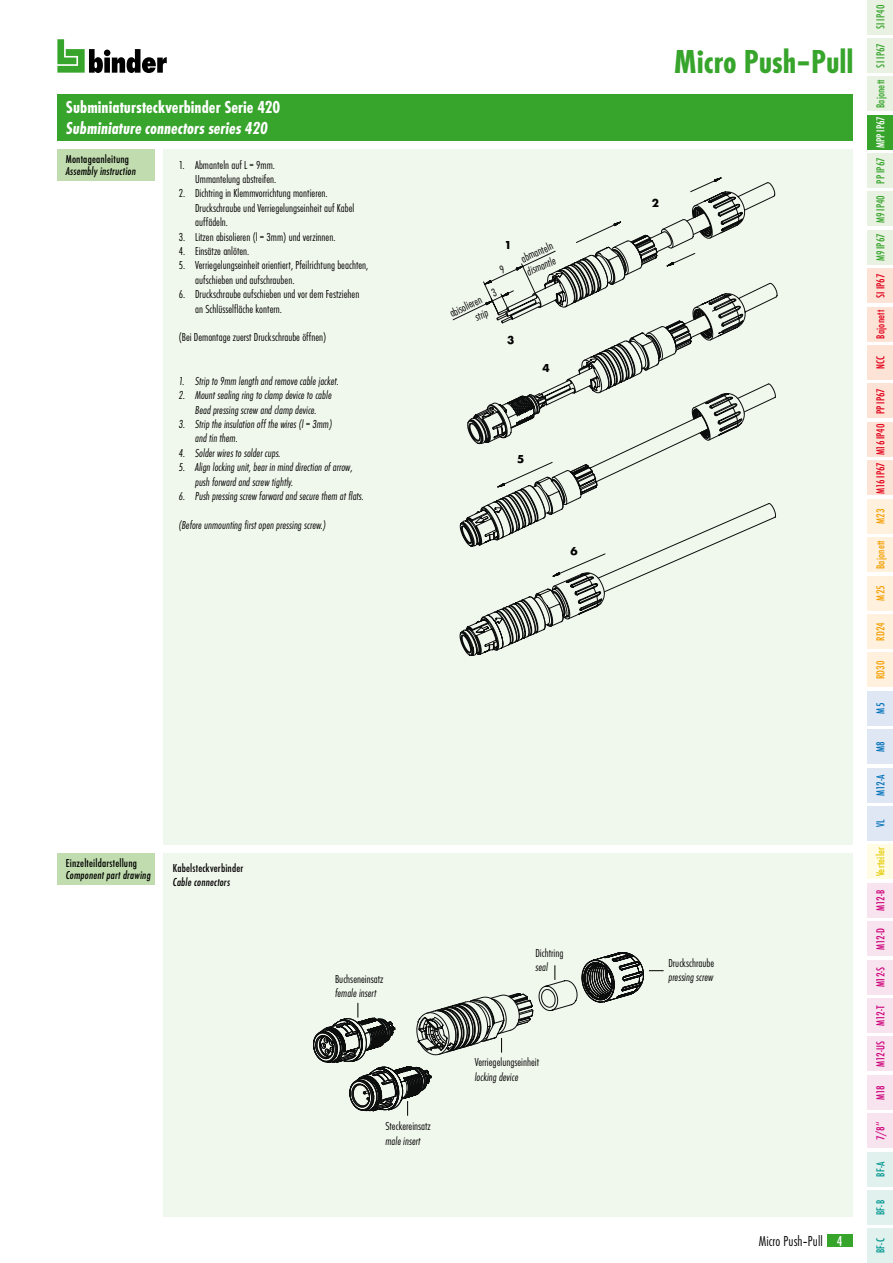
<style>
.page{position:relative;width:893px;height:1263px;background:#fff}
.page>*{position:absolute;margin:0;border:0;box-sizing:border-box;transform-origin:0 0}
.t1{font:700 condensed 34.5px "Futura T";color:#37a42c}
.t2{font:700 condensed 18px "Futura T";color:#fff}
.t3{font:italic 700 condensed 18px "Futura T";color:#fff}
.t4{font:300 condensed 15px "Futura T";letter-spacing:.005em;color:#000}
.t5{font:300 condensed 12px/14.4px "Futura T";color:#000}
.t6{font:italic 300 condensed 12px/14.4px "Futura T";color:#000}
.t7{font:500 condensed 12px "Futura T";letter-spacing:.015em;color:#000}
.t8{font:italic 500 condensed 12px "Futura T";letter-spacing:.01em;color:#000}
.t9{font:500 condensed 12px "Futura T";letter-spacing:.015em;color:#37a42c}
.t10{font:500 condensed 12px "Futura T";letter-spacing:.01em;color:#e2001a}
.t11{font:500 condensed 12px "Futura T";letter-spacing:-.025em;color:#cd007b}
.t12{font:500 condensed 12px "Futura T";letter-spacing:.01em;color:#f49e00}
.t13{font:500 condensed 12px "Futura T";letter-spacing:.015em;color:#e6cb00}
.t14{font:500 condensed 12px "Futura T";color:#009790}
.t15{font:500 condensed 12px "Futura T";letter-spacing:.015em;color:#0070b8}
.t16{font:700 12px "Futura T";color:#000}
.s1{font-weight:500;color:#fff}
.s2{color:#fff}
.s3{color:#f49e00}
.s4{color:#cd007b}
</style>
<div class="page">
<div style="left:827px;top:1234px;width:25px;height:13px;background:#37a42c"></div>
<svg style="left:57px;top:39px;width:110px;height:34px"></svg>
<div style="left:867px;top:1152px;width:26px;height:34px;background:#e1f1ee"></div>
<div style="left:867px;top:1229px;width:26px;height:34px;background:#e1f1ee"></div>
<div style="left:867px;top:1075px;width:26px;height:34px;background:#f7e4ee"></div>
<div style="left:867px;top:1114px;width:26px;height:34px;background:#f7e4ee"></div>
<div style="left:867px;top:1037px;width:26px;height:34px;background:#f7e4ee"></div>
<div style="left:867px;top:806px;width:26px;height:34px;background:#dfe7f4"></div>
<div style="left:867px;top:730px;width:26px;height:34px;background:#dfe7f4"></div>
<div style="left:867px;top:768px;width:26px;height:34px;background:#dfe7f4"></div>
<div style="left:867px;top:691px;width:26px;height:34px;background:#dfe7f4"></div>
<div style="left:867px;top:960px;width:26px;height:34px;background:#f7e4ee"></div>
<div style="left:867px;top:1190px;width:26px;height:34px;background:#e1f1ee"></div>
<div style="left:867px;top:998px;width:26px;height:34px;background:#f7e4ee"></div>
<div style="left:867px;top:922px;width:26px;height:34px;background:#f7e4ee"></div>
<div style="left:867px;top:883px;width:26px;height:34px;background:#f7e4ee"></div>
<div style="left:867px;top:845px;width:26px;height:34px;background:#fffbe4"></div>
<div style="left:867px;top:653px;width:26px;height:34px;background:#fff1de"></div>
<div style="left:867px;top:576px;width:26px;height:34px;background:#fff1de"></div>
<div style="left:867px;top:614px;width:26px;height:34px;background:#fff1de"></div>
<div style="left:867px;top:538px;width:26px;height:34px;background:#fff1de"></div>
<div style="left:867px;top:499px;width:26px;height:34px;background:#fff1de"></div>
<div style="left:867px;top:461px;width:26px;height:34px;background:#fce3d6"></div>
<div style="left:867px;top:230px;width:26px;height:34px;background:#e9f2e2"></div>
<div style="left:867px;top:154px;width:26px;height:34px;background:#e9f2e2"></div>
<div style="left:867px;top:422px;width:26px;height:34px;background:#fce3d6"></div>
<div style="left:867px;top:192px;width:26px;height:34px;background:#e9f2e2"></div>
<div style="left:867px;top:115px;width:26px;height:34px;background:#37a42c"></div>
<div style="left:867px;top:77px;width:26px;height:34px;background:#e9f2e2"></div>
<div style="left:867px;top:38px;width:26px;height:34px;background:#e9f2e2"></div>
<div style="left:867px;top:0;width:26px;height:34px;background:#e9f2e2"></div>
<div style="left:867px;top:307px;width:26px;height:34px;background:#fce3d6"></div>
<div style="left:867px;top:346px;width:26px;height:34px;background:#fce3d6"></div>
<div style="left:867px;top:384px;width:26px;height:34px;background:#fce3d6"></div>
<div style="left:867px;top:269px;width:26px;height:34px;background:#fce3d6"></div>
<div style="left:163px;top:149px;width:690px;height:695px;background:#f0f7ec"></div>
<div style="left:163px;top:853px;width:690px;height:363px;background:#f0f7ec"></div>
<div style="left:57px;top:94px;width:796px;height:46px;background:#37a42c"></div>
<div style="left:57px;top:149px;width:98px;height:32px;background:#c1dcae"></div>
<div style="left:57px;top:853px;width:98px;height:32px;background:#c1dcae"></div>
<svg style="left:313px;top:952px;width:351px;height:164px"></svg>
<svg style="left:453px;top:178px;width:325px;height:477px"></svg>
<h2 class="t2" style="left:66px;top:96px;width:216px">Subminiatursteckverbinder Serie 420</h2>
<h2 class="t3" style="left:66px;top:117px;width:203px">Subminiature connectors series 420</h2>
<p class="t7" style="left:66px;top:151px;width:65px">Montageanleitung</p>
<p class="t8" style="left:66px;top:163px;width:72px">Assembly instruction</p>
<p class="t5" style="left:179px;top:157px;width:99px;text-align:right">1. Abmanteln auf L = 9mm.<br>Ummantelung abstreifen.</p>
<p class="t5" style="left:195px;top:186px;width:161px;text-indent:-16px">2. Dichtring in Klemmvorrichtung montieren.<br>Druckschraube und Verriegelungseinheit auf Kabel auffädeln.</p>
<p class="t5" style="left:179px;top:229px;width:158px">3. Litzen abisolieren (l = 3mm) und verzinnen.</p>
<p class="t5" style="left:179px;top:244px;width:72px">4. Einsätze anlöten.</p>
<p class="t5" style="left:195px;top:258px;width:175px;text-indent:-16px">5. Verriegelungseinheit orientiert, Pfeilrichtung beachten, aufschieben und aufschrauben.</p>
<p class="t5" style="left:195px;top:287px;width:166px;text-indent:-16px">6. Druckschraube aufschieben und vor dem Festziehen an Schlüsselfläche kontern.</p>
<p class="t5" style="left:179px;top:330px;width:149px">(Bei Demontage zuerst Druckschraube öffnen)</p>
<p class="t6" style="left:179px;top:373px;width:162px">1. Strip to 9mm length and remove cable jacket.</p>
<p class="t6" style="left:179px;top:388px;width:155px;text-align:center">2. Mount sealing ring to clamp device to cable<br>Bead pressing screw and clamp device.</p>
<p class="t6" style="left:195px;top:416px;width:138px;text-indent:-16px">3. Strip the insulation off the wires (l = 3mm) and tin them.</p>
<p class="t6" style="left:179px;top:445px;width:104px">4. Solder wires to solder cups.</p>
<p class="t6" style="left:195px;top:460px;width:159px;text-indent:-16px">5. Align locking unit, bear in mind direction of arrow, push forward and screw tightly.</p>
<p class="t6" style="left:179px;top:488px;width:187px">6. Push pressing screw forward and secure them at flats.</p>
<p class="t6" style="left:179px;top:517px;width:149px">(Before unmounting first open pressing screw.)</p>
<p class="t5" style="left:447px;top:307px;width:36px;rotate:-26deg">abisolieren</p>
<p class="t6" style="left:472px;top:311px;width:15px;rotate:-26deg">strip</p>
<p class="t16" style="left:504px;top:238px;width:9px">1</p>
<p class="t5" style="left:518px;top:252px;width:36px;rotate:-24deg">abmanteln</p>
<p class="t6" style="left:524px;top:265px;width:32px;rotate:-24deg">dismantle</p>
<p class="t16" style="left:507px;top:333px;width:9px">3</p>
<p class="t16" style="left:542px;top:361px;width:9px">4</p>
<p class="t16" style="left:517px;top:452px;width:9px">5</p>
<p class="t16" style="left:570px;top:544px;width:9px">6</p>
<p class="t7" style="left:66px;top:856px;width:73px">Einzelteildarstellung</p>
<p class="t8" style="left:66px;top:868px;width:87px">Component part drawing</p>
<p class="t7" style="left:173px;top:861px;width:72px">Kabelsteckverbinder</p>
<p class="t8" style="left:173px;top:874px;width:59px">Cable connectors</p>
<p class="t5" style="left:335px;top:971px;width:50px">Buchseneinsatz</p>
<p class="t6" style="left:335px;top:986px;width:43px">female insert</p>
<p class="t5" style="left:385px;top:1119px;width:47px">Steckereinsatz</p>
<p class="t6" style="left:385px;top:1133px;width:37px">male insert</p>
<p class="t5" style="left:535px;top:945px;width:30px">Dichtring</p>
<p class="t6" style="left:535px;top:960px;width:14px">seal</p>
<p class="t5" style="left:475px;top:1055px;width:66px">Verriegelungseinheit</p>
<p class="t6" style="left:475px;top:1069px;width:45px">locking device</p>
<h1 class="t1" style="left:674px;top:41px;width:181px">Micro Push–Pull</h1>
<p class="t16" style="left:652px;top:196px;width:9px">2</p>
<p class="t5" style="left:668px;top:955px;width:47px">Druckschraube</p>
<p class="t6" style="left:668px;top:970px;width:46px">pressing screw</p>
<p class="t4" style="left:759px;top:1232px;width:85px">Micro Push–Pull <span class="s1">4</span></p>
<p class="t9" style="left:873px;top:148px;width:145px;rotate:-90deg"><span class="s2">MPPIP67</span> Bajonett SI IP67 SI IP40</p>
<p class="t9" style="left:873px;top:184px;width:28px;rotate:-90deg">PP IP67</p>
<p class="t9" style="left:873px;top:223px;width:29px;rotate:-90deg">M9IP40</p>
<p class="t9" style="left:873px;top:261px;width:29px;rotate:-90deg">M9IP67</p>
<p class="t10" style="left:873px;top:298px;width:26px;rotate:-90deg">SI IP67</p>
<p class="t10" style="left:873px;top:339px;width:30px;rotate:-90deg">Bajonett</p>
<p class="t10" style="left:873px;top:369px;width:15px;rotate:-90deg">NCC</p>
<p class="t10" style="left:873px;top:414px;width:27px;rotate:-90deg">PPIP67</p>
<p class="t10" style="left:873px;top:455px;width:33px;rotate:-90deg">M16IP40</p>
<p class="t10" style="left:873px;top:524px;width:63px;rotate:-90deg"><span class="s3">M23</span> M16IP67</p>
<p class="t12" style="left:873px;top:569px;width:30px;rotate:-90deg">Bajonett</p>
<p class="t12" style="left:873px;top:601px;width:17px;rotate:-90deg">M25</p>
<p class="t12" style="left:873px;top:641px;width:20px;rotate:-90deg">RD24</p>
<p class="t12" style="left:873px;top:679px;width:20px;rotate:-90deg">RD30</p>
<p class="t15" style="left:873px;top:714px;width:12px;rotate:-90deg">M5</p>
<p class="t15" style="left:873px;top:752px;width:12px;rotate:-90deg">M8</p>
<p class="t15" style="left:873px;top:796px;width:23px;rotate:-90deg">M12-A</p>
<p class="t15" style="left:873px;top:827px;width:9px;rotate:-90deg">VL</p>
<p class="t13" style="left:873px;top:911px;width:65px;rotate:-90deg"><span class="s4">M12-B</span> Verteiler</p>
<p class="t11" style="left:873px;top:949px;width:23px;rotate:-90deg">M12-D</p>
<p class="t11" style="left:873px;top:987px;width:22px;rotate:-90deg">M12-S</p>
<p class="t11" style="left:873px;top:1025px;width:22px;rotate:-90deg">M12-T</p>
<p class="t11" style="left:873px;top:1067px;width:27px;rotate:-90deg">M12-US</p>
<p class="t11" style="left:873px;top:1099px;width:16px;rotate:-90deg">M18</p>
<p class="t11" style="left:873px;top:1140px;width:20px;rotate:-90deg">7/8‘‘</p>
<p class="t14" style="left:873px;top:1177px;width:17px;rotate:-90deg">BF-A</p>
<p class="t14" style="left:873px;top:1215px;width:17px;rotate:-90deg">BF-B</p>
<p class="t14" style="left:873px;top:1253px;width:16px;rotate:-90deg">BF-C</p>
</div>
